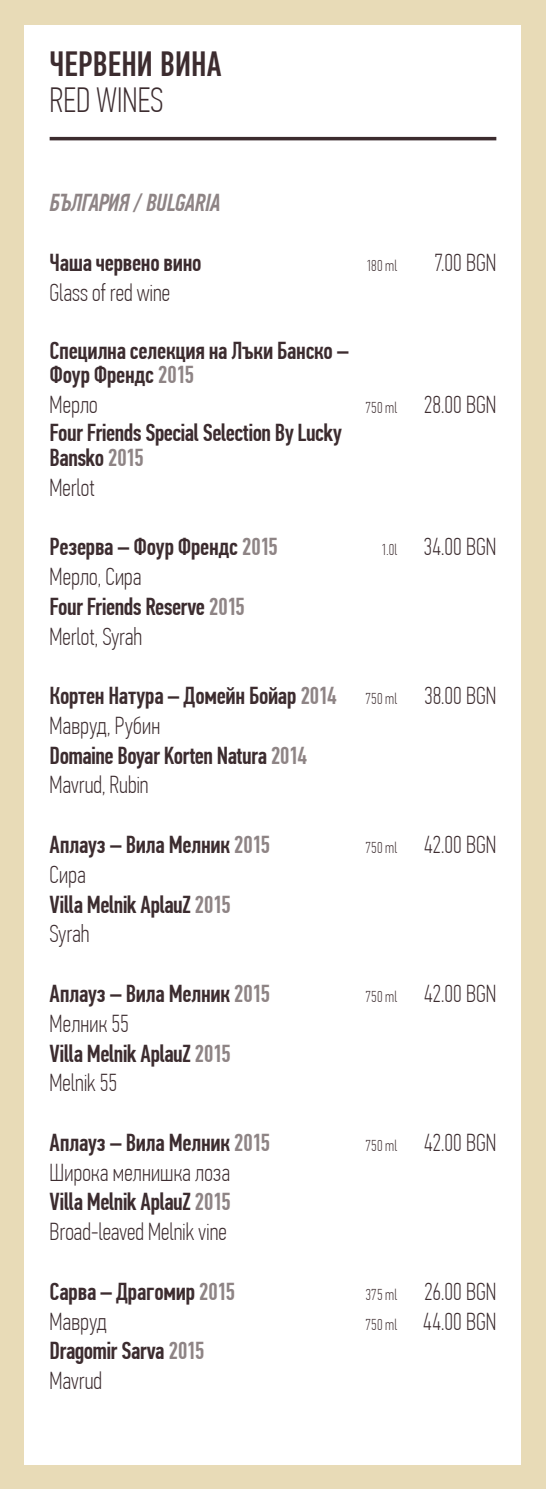
<style>
.page{position:relative;width:546px;height:1489px;background:#fff}
.page>*{position:absolute;margin:0;border:0;box-sizing:border-box;transform-origin:0 0}
.t1{font:500 35px "PF Din Text Comp Pro";color:#3c2c2f}
.t2{font:100 35px "PF Din Text Comp Pro";color:#3c2c2f}
.t3{font:500 24.5px/29.8px "PF Din Text Comp Pro";letter-spacing:-.015em;color:#3c2c2f}
.t4{font:100 24.5px/29.8px "PF Din Text Comp Pro";color:#3c2c2f}
.t5{font:italic 500 24.5px "PF Din Text Comp Pro";letter-spacing:-.02em;color:#8e8485}
.t6{font:100 15.75px "PF Din Text Comp Pro";color:#3c2c2f}
.s1{color:#8e8485}
.s2{font-size:15.75px}
.s3{font-weight:500}
.s4{font-weight:500;color:#8e8485}
.s5{font-weight:100;font-size:15.75px}
.s6{font-weight:100}
</style>
<div class="page">
<div style="left:0;top:0;width:546px;height:1488px;background:#e8dbb7"></div>
<div style="left:25px;top:25px;width:496px;height:1438px;background:#fff"></div>
<hr style="left:50px;top:137px;width:446px;height:3px;background:#3c2c2f">
<h1 class="t1" style="left:50px;top:50px;width:174px">ЧЕРВЕНИ ВИНА</h1>
<h1 class="t2" style="left:50px;top:86px;width:115px">RED WINES</h1>
<p class="t5" style="left:50px;top:193px;width:172px">БЪЛГАРИЯ / BULGARIA</p>
<p class="t3" style="left:50px;top:250px;width:153px">Чаша червено вино</p>
<p class="t6" style="left:366px;top:259px;width:33px">180 ml</p>
<p class="t4" style="left:434px;top:250px;width:63px">7.00 BGN</p>
<p class="t4" style="left:50px;top:280px;width:122px">Glass of red wine</p>
<p class="t3" style="left:50px;top:340px;width:301px;line-height:24.5px">Специлна селекция на Лъки Банско –<br>Фоур Френдс <span class="s1">2015</span></p>
<p class="t4" style="left:50px;top:392px;width:50px">Мерло</p>
<p class="t4" style="left:365px;top:392px;width:132px"><span class="s2">750 ml</span> 28.00 BGN</p>
<p class="t3" style="left:50px;top:423px;width:294px;line-height:24.5px">Four Friends Special Selection By Lucky<br>Bansko <span class="s1">2015</span></p>
<p class="t4" style="left:50px;top:474px;width:47px">Merlot</p>
<p class="t3" style="left:50px;top:534px;width:230px">Резерва – Фоур Френдс <span class="s1">2015</span></p>
<p class="t4" style="left:381px;top:534px;width:117px"><span class="s2">1.0l</span> 34.00 BGN</p>
<p class="t4" style="left:50px;top:564px;width:197px">Мерло, Сира<br><span class="s3">Four Friends Reserve</span> <span class="s4">2015<br></span>Merlot, Syrah</p>
<p class="t3" style="left:50px;top:683px;width:448px">Кортен Натура – Домейн Бойар <span class="s1">2014</span> <span class="s5">750 ml</span> <span class="s6">38.00 BGN<br>Мавруд, Рубин<br></span>Domaine Boyar Korten Natura <span class="s1">2014<br></span><span class="s6">Mavrud, Rubin</span></p>
<p class="t3" style="left:50px;top:832px;width:222px">Аплауз – Вила Мелник <span class="s1">2015</span></p>
<p class="t4" style="left:365px;top:832px;width:132px"><span class="s2">750 ml</span> 42.00 BGN</p>
<p class="t3" style="left:50px;top:861px;width:183px"><span class="s6">Сира<br></span>Villa Melnik AplauZ <span class="s1">2015<br></span><span class="s6">Syrah</span></p>
<p class="t3" style="left:50px;top:980px;width:222px">Аплауз – Вила Мелник <span class="s1">2015</span></p>
<p class="t4" style="left:365px;top:980px;width:132px"><span class="s2">750 ml</span> 42.00 BGN</p>
<p class="t3" style="left:50px;top:1010px;width:183px"><span class="s6">Мелник 55<br></span>Villa Melnik AplauZ <span class="s1">2015<br></span><span class="s6">Melnik 55</span></p>
<p class="t3" style="left:50px;top:1129px;width:222px">Аплауз – Вила Мелник <span class="s1">2015</span></p>
<p class="t4" style="left:365px;top:1129px;width:132px"><span class="s2">750 ml</span> 42.00 BGN</p>
<p class="t4" style="left:50px;top:1159px;width:183px;text-align:justify">Широка мелнишка лоза <span class="s3">Villa Melnik AplauZ</span> <span class="s4">2015<br></span>Broad-leaved Melnik vine</p>
<p class="t3" style="left:50px;top:1278px;width:187px">Сарва – Драгомир <span class="s1">2015</span></p>
<p class="t4" style="left:365px;top:1278px;width:132px"><span class="s2">375 ml</span> 26.00 BGN</p>
<p class="t4" style="left:50px;top:1308px;width:59px">Мавруд</p>
<p class="t4" style="left:365px;top:1308px;width:132px"><span class="s2">750 ml</span> 44.00 BGN</p>
<p class="t3" style="left:50px;top:1338px;width:157px">Dragomir Sarva <span class="s1">2015<br></span><span class="s6">Mavrud</span></p>
</div>
